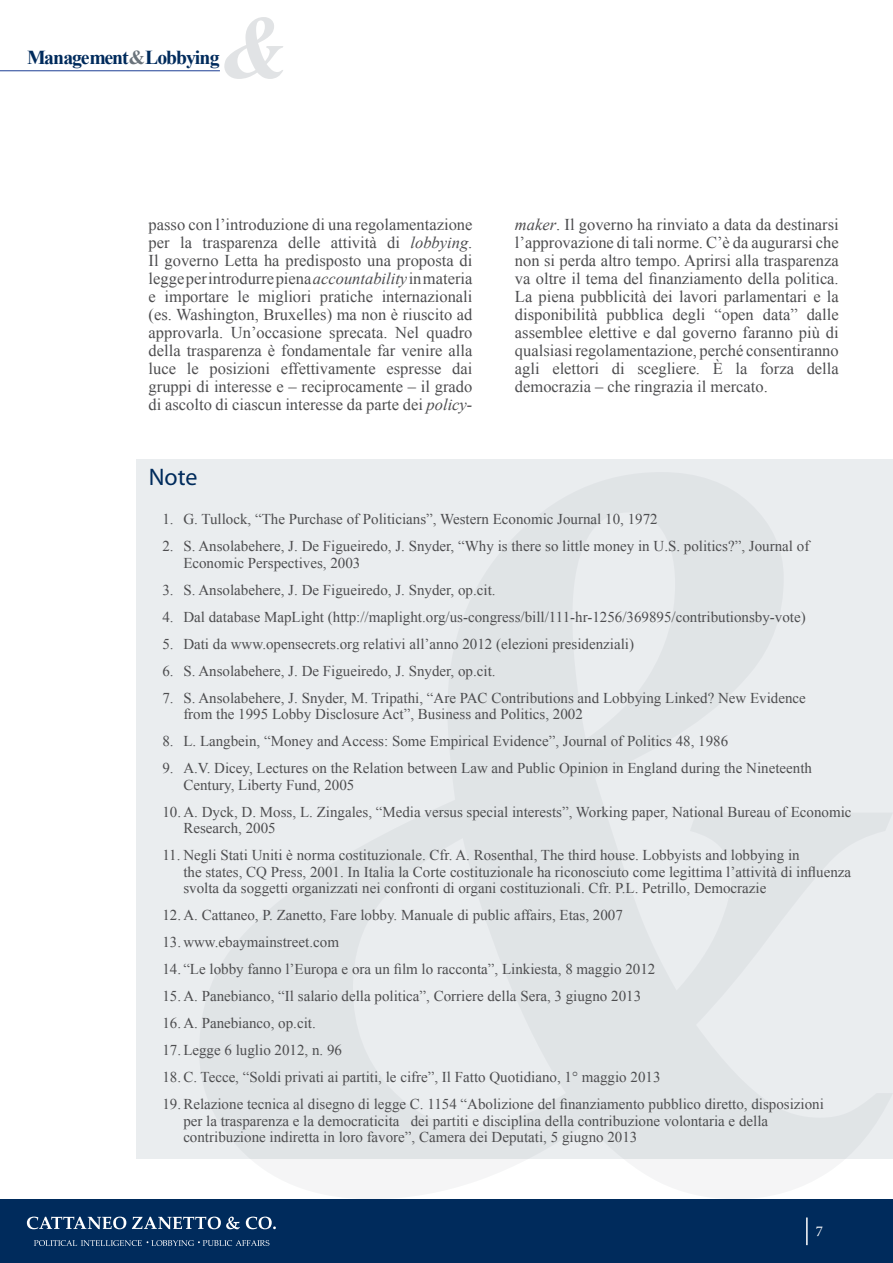
<style>
.page{position:relative;width:893px;height:1263px;background:#fff}
.page>*{position:absolute;margin:0;border:0;box-sizing:border-box;transform-origin:0 0}
.t1{font:24px "Myriad Pro";color:#002b5c}
.t2{font:700 19.8px "Times New Roman";letter-spacing:-.05em;color:#002b5c}
.t3{font:16.5px/18px "Times New Roman";color:#4d4d4f;text-align:justify}
.t4{font:15px/16.5px "Times New Roman";color:#4d4d4f}
.t5{font:15px "Minion Pro";color:#fff}
.s1{color:#6a737b}
.s2{font-style:italic}
</style>
<div class="page">
<svg style="left:224px;top:17px;width:59px;height:62px"></svg>
<hr style="left:0;top:71px;width:220px;height:1px;background:#1c3e94">
<div style="left:0;top:1199px;width:893px;height:64px;background:#002b5c"></div>
<hr style="left:806px;top:1217px;width:2px;height:28px;background:#fff">
<svg style="left:27px;top:1216px;width:99px;height:13px"></svg>
<svg style="left:132px;top:1216px;width:108px;height:13px"></svg>
<svg style="left:246px;top:1216px;width:30px;height:13px"></svg>
<svg style="left:34px;top:1240px;width:235px;height:6px"></svg>
<div style="left:137px;top:459px;width:756px;height:700px;background:#eaedef"></div>
<h2 class="t2" style="left:27px;top:43px;width:194px">Management<span class="s1">&amp;</span>Lobbying</h2>
<p class="t3" style="left:149px;top:215px;width:325px">passo con l’introduzione di una regolamentazione per la trasparenza delle attività di <span class="s2">lobbying</span>.<br>Il governo Letta ha predisposto una proposta di legge per introdurre piena <span class="s2">accountability</span> in materia e importare le migliori pratiche internazionali (es. Washington, Bruxelles) ma non è riuscito ad approvarla. Un’occasione sprecata. Nel quadro della trasparenza è fondamentale far venire alla luce le posizioni effettivamente espresse dai gruppi di interesse e – reciprocamente – il grado di ascolto di ciascun interesse da parte dei <span class="s2">policy-</span></p>
<p class="t3" style="left:515px;top:215px;width:325px"><span class="s2">maker</span>. Il governo ha rinviato a data da destinarsi l’approvazione di tali norme. C’è da augurarsi che non si perda altro tempo. Aprirsi alla trasparenza va oltre il tema del finanziamento della politica.<br>La piena pubblicità dei lavori parlamentari e la disponibilità pubblica degli “open data” dalle assemblee elettive e dal governo faranno più di qualsiasi regolamentazione, perché consentiranno agli elettori di scegliere. È la forza della democrazia – che ringrazia il mercato.</p>
<h1 class="t1" style="left:149px;top:464px;width:50px">Note</h1>
<p class="t4" style="left:162px;top:511px;width:497px">1. G. Tullock, “The Purchase of Politicians”, Western Economic Journal 10, 1972</p>
<p class="t4" style="left:183px;top:538px;width:627px;text-indent:-21px">2. S. Ansolabehere, J. De Figueiredo, J. Snyder, “Why is there so little money in U.S. politics?”, Journal of<br>Economic Perspectives, 2003</p>
<p class="t4" style="left:162px;top:581px;width:335px">3. S. Ansolabehere, J. De Figueiredo, J. Snyder, op.cit.</p>
<p class="t4" style="left:162px;top:608px;width:645px">4. Dal database MapLight (http://maplight.org/us-congress/bill/111-hr-1256/369895/contributionsby-vote)</p>
<p class="t4" style="left:162px;top:635px;width:473px">5. Dati da www.opensecrets.org relativi all’anno 2012 (elezioni presidenziali)</p>
<p class="t4" style="left:162px;top:662px;width:335px">6. S. Ansolabehere, J. De Figueiredo, J. Snyder, op.cit.</p>
<p class="t4" style="left:183px;top:689px;width:624px;text-indent:-21px">7. S. Ansolabehere, J. Snyder, M. Tripathi, “Are PAC Contributions and Lobbying Linked? New Evidence from the 1995 Lobby Disclosure Act”, Business and Politics, 2002</p>
<p class="t4" style="left:162px;top:733px;width:567px">8. L. Langbein, “Money and Access: Some Empirical Evidence”, Journal of Politics 48, 1986</p>
<p class="t4" style="left:183px;top:760px;width:630px;text-indent:-21px">9. A.V. Dicey, Lectures on the Relation between Law and Public Opinion in England during the Nineteenth<br>Century, Liberty Fund, 2005</p>
<p class="t4" style="left:183px;top:803px;width:670px;text-indent:-21px">10. A. Dyck, D. Moss, L. Zingales, “Media versus special interests”, Working paper, National Bureau of Economic<br>Research, 2005</p>
<p class="t4" style="left:183px;top:847px;width:669px;text-indent:-21px">11. Negli Stati Uniti è norma costituzionale. Cfr. A. Rosenthal, The third house. Lobbyists and lobbying in<br>the states, CQ Press, 2001. In Italia la Corte costituzionale ha riconosciuto come legittima l’attività di influenza svolta da soggetti organizzati nei confronti di organi costituzionali. Cfr. P.L. Petrillo, Democrazie</p>
<p class="t4" style="left:162px;top:907px;width:462px">12. A. Cattaneo, P. Zanetto, Fare lobby. Manuale di public affairs, Etas, 2007</p>
<p class="t4" style="left:162px;top:934px;width:178px">13. www.ebaymainstreet.com</p>
<p class="t4" style="left:162px;top:961px;width:495px">14. “Le lobby fanno l’Europa e ora un film lo racconta”, Linkiesta, 8 maggio 2012</p>
<p class="t4" style="left:162px;top:988px;width:480px">15. A. Panebianco, “Il salario della politica”, Corriere della Sera, 3 giugno 2013</p>
<p class="t4" style="left:162px;top:1010px;width:663px;line-height:27px">16. A. Panebianco, op.cit.<br>17.Legge 6 luglio 2012, n. 96<br>18.C. Tecce, “Soldi privati ai partiti, le cifre”, Il Fatto Quotidiano, 1° maggio 2013<br>19.Relazione tecnica al disegno di legge C. 1154 “Abolizione del finanziamento pubblico diretto, disposizioni</p>
<p class="t4" style="left:183px;top:1112px;width:586px">per la trasparenza e la democraticita dei partiti e disciplina della contribuzione volontaria e della contribuzione indiretta in loro favore”, Camera dei Deputati, 5 giugno 2013</p>
<p class="t5" style="left:816px;top:1222px;width:9px">7</p>
</div>
